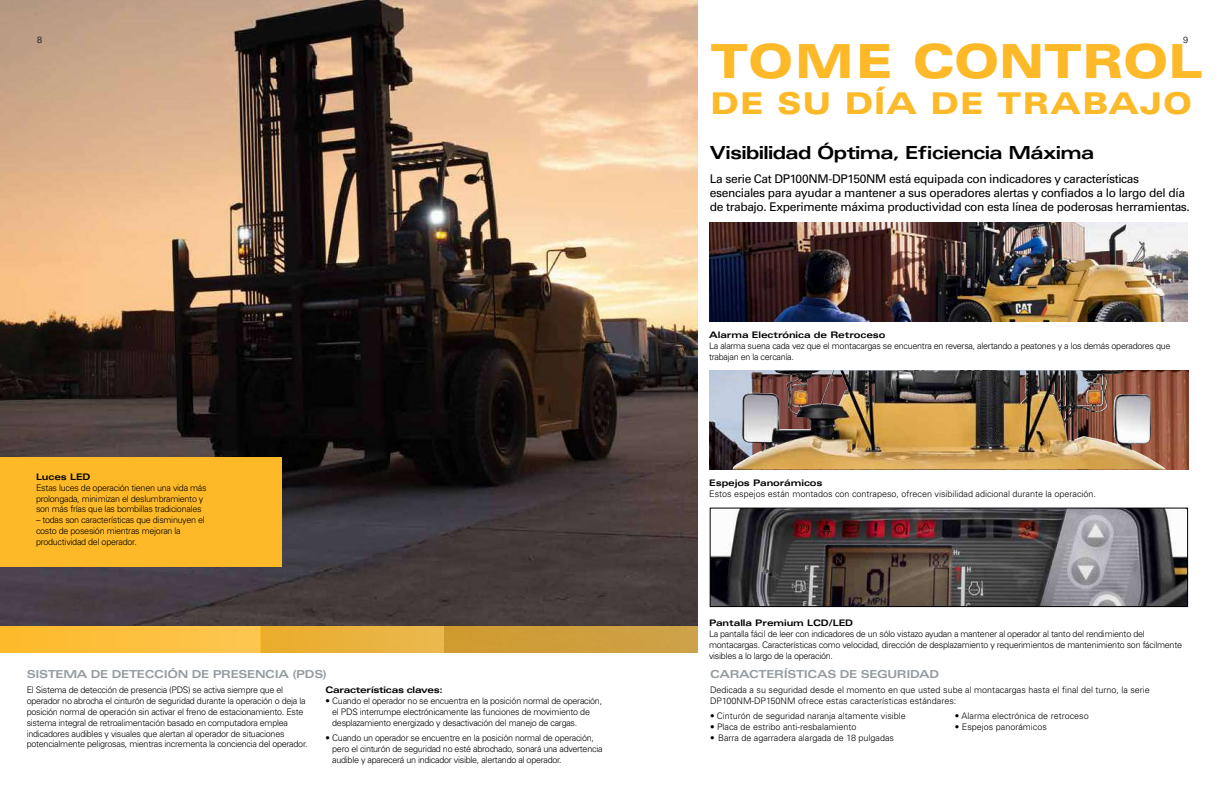
<style>
.page{position:relative;width:1224px;height:792px;background:#fff}
.page>*{position:absolute;margin:0;border:0;box-sizing:border-box;transform-origin:0 0}
.t1{font:900 expanded 47px "Univers LT Std";letter-spacing:-.01em;color:#fdb927}
.t2{font:900 expanded 30px "Univers LT Std";letter-spacing:.03em;color:#fdb927}
.t3{font:700 expanded 18px "Univers LT Std";letter-spacing:-.035em;color:#000}
.t4{font:12px/14.4px "Univers LT Std";letter-spacing:-.03em;color:#000}
.t5{font:700 expanded 11px "Univers LT Std";letter-spacing:-.03em;color:#949ca1}
.t6{font:300 9px/10.8px "Univers LT Std";letter-spacing:-.03em;color:#000}
.t7{font:300 9px/10.8px "Univers LT Std";color:#000}
.t8{font:700 expanded 9px "Univers LT Std";letter-spacing:-.01em;color:#000}
.t9{font:700 expanded 9px "Univers LT Std";letter-spacing:-.03em;color:#000}
</style>
<div class="page">
<img style="left:710px;top:371px;width:479px;height:99px">
<img style="left:792px;top:371px;width:310px;height:35px">
<img style="left:709px;top:222px;width:479px;height:99px">
<img style="left:712px;top:510px;width:474px;height:95px">
<div style="left:710px;top:508px;width:478px;height:99px;border:1px solid #000"></div>
<img style="left:0;top:0;width:697px;height:626px">
<div style="left:0;top:626px;width:260px;height:26px;background:linear-gradient(to right,#fdba29,#fdc651)"></div>
<div style="left:260px;top:626px;width:184px;height:26px;background:linear-gradient(to right,#eaac29,#eab84f)"></div>
<div style="left:444px;top:626px;width:253px;height:26px;background:linear-gradient(to right,#d09b2e,#cda24a)"></div>
<div style="left:0;top:458px;width:281px;height:109px;background:#fdb927"></div>
<p class="t6" style="left:37px;top:34px;width:7px">8</p>
<p class="t8" style="left:36px;top:472px;width:56px">Luces LED</p>
<p class="t6" style="left:36px;top:482px;width:172px">Estas luces de operación tienen una vida más prolongada, minimizan el deslumbramiento y son más frías que las bombillas tradicionales</p>
<p class="t6" style="left:36px;top:515px;width:170px">– todas son características que disminuyen el costo de posesión mientras mejoran la productividad del operador.</p>
<p class="t5" style="left:27px;top:668px;width:302px">SISTEMA DE DETECCIÓN DE PRESENCIA (PDS)</p>
<p class="t6" style="left:27px;top:685px;width:282px">El Sistema de detección de presencia (PDS) se activa siempre que el operador no abrocha el cinturón de seguridad durante la operación o deja la posición normal de operación sin activar el freno de estacionamiento. Este sistema integral de retroalimentación basado en computadora emplea indicadores audibles y visuales que alertan al operador de situaciones potencialmente peligrosas, mientras incrementa la conciencia del operador.</p>
<p class="t9" style="left:325px;top:685px;width:119px">Características claves:</p>
<p class="t6" style="left:332px;top:696px;width:271px;text-indent:-7px">• Cuando el operador no se encuentra en la posición normal de operación, el PDS interrumpe electrónicamente las funciones de movimiento de desplazamiento energizado y desactivación del manejo de cargas.</p>
<p class="t6" style="left:332px;top:732px;width:272px;text-indent:-7px">• Cuando un operador se encuentre en la posición normal de operación, pero el cinturón de seguridad no esté abrochado, sonará una advertencia audible y aparecerá un indicador visible, alertando al operador.</p>
<p class="t6" style="left:1183px;top:34px;width:7px">9</p>
<h1 class="t1" style="left:710px;top:34px;width:494px">TOME CONTROL</h1>
<h2 class="t2" style="left:710px;top:86px;width:484px">DE SU DÍA DE TRABAJO</h2>
<h3 class="t3" style="left:710px;top:143px;width:386px">Visibilidad Óptima, Eficiencia Máxima</h3>
<p class="t4" style="left:710px;top:171px;width:482px">La serie Cat DP100NM-DP150NM está equipada con indicadores y características esenciales para ayudar a mantener a sus operadores alertas y confiados a lo largo del día de trabajo. Experimente máxima productividad con esta línea de poderosas herramientas.</p>
<p class="t8" style="left:709px;top:330px;width:178px">Alarma Electrónica de Retroceso</p>
<p class="t6" style="left:709px;top:340px;width:463px">La alarma suena cada vez que el montacargas se encuentra en reversa, alertando a peatones y a los demás operadores que trabajan en la cercanía.</p>
<p class="t8" style="left:709px;top:478px;width:115px">Espejos Panorámicos</p>
<p class="t7" style="left:709px;top:488px;width:388px">Estos espejos están montados con contrapeso, ofrecen visibilidad adicional durante la operación.</p>
<p class="t8" style="left:709px;top:618px;width:146px">Pantalla Premium LCD/LED</p>
<p class="t6" style="left:709px;top:629px;width:475px">La pantalla fácil de leer con indicadores de un sólo vistazo ayudan a mantener al operador al tanto del rendimiento del montacargas. Características como velocidad, dirección de desplazamiento y requerimientos de mantenimiento son fácilmente visibles a lo largo de la operación.</p>
<p class="t5" style="left:710px;top:667px;width:231px">CARACTERÍSTICAS DE SEGURIDAD</p>
<p class="t7" style="left:710px;top:684px;width:441px">Dedicada a su seguridad desde el momento en que usted sube al montacargas hasta el final del turno, la serie<br>DP100NM-DP150NM ofrece estas características estándares:</p>
<p class="t7" style="left:710px;top:710px;width:197px">• Cinturón de seguridad naranja altamente visible</p>
<p class="t7" style="left:710px;top:721px;width:148px">• Placa de estribo anti-resbalamiento</p>
<p class="t7" style="left:710px;top:732px;width:186px">• Barra de agarradera alargada de 18 pulgadas</p>
<p class="t7" style="left:955px;top:710px;width:135px">• Alarma electrónica de retroceso</p>
<p class="t7" style="left:955px;top:721px;width:94px">• Espejos panorámicos</p>
</div>
